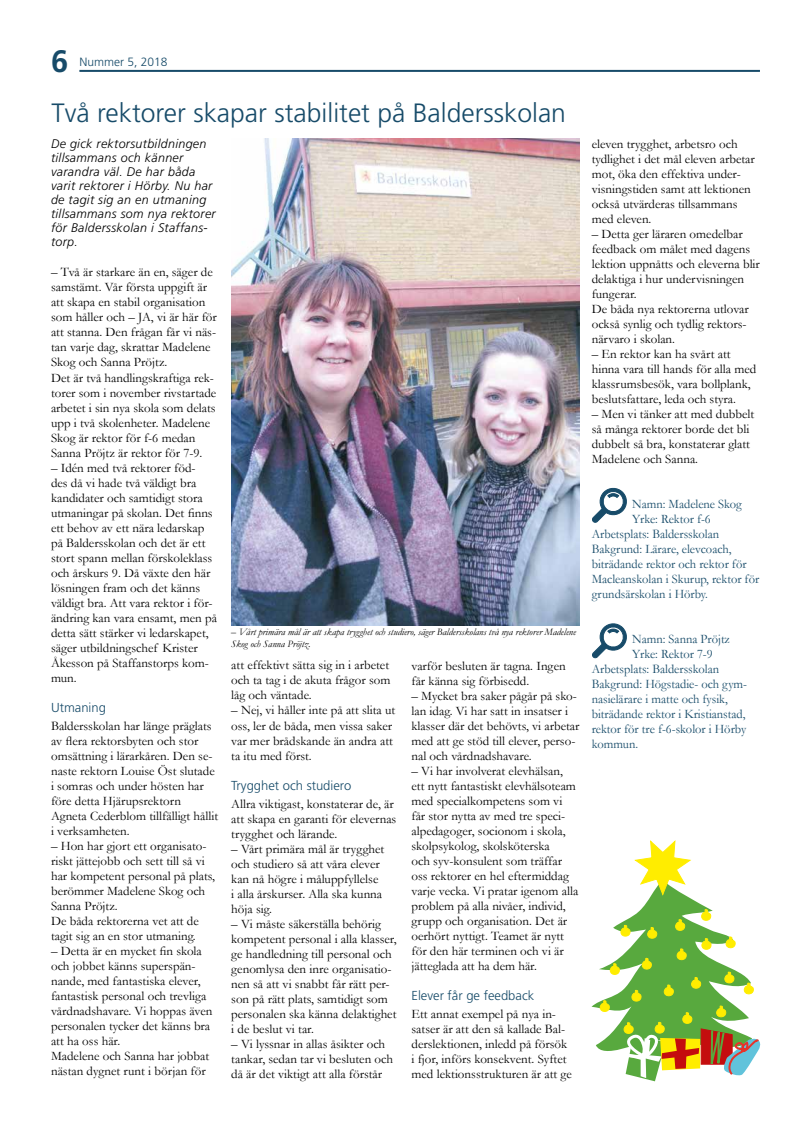
<style>
.page{position:relative;width:794px;height:1126px;background:#fff}
.page>*{position:absolute;margin:0;border:0;box-sizing:border-box;transform-origin:0 0}
.t1{font:700 31px "Frutiger";color:#174b69}
.t2{font:300 26.5px "Frutiger";color:#174b69}
.t3{font:13px/15px "Garamond";color:#000}
.t4{font:13px "Garamond";color:#174b69;scale:.96 1}
.t5{font:300 13px "Frutiger";color:#174b69}
.t6{font:italic 300 12.5px/14px "Frutiger";letter-spacing:.025em;color:#000}
.t7{font:300 12px "Frutiger";color:#174b69}
.t8{font:italic 10px/12px "Garamond";color:#000}
</style>
<div class="page">
<hr style="left:79px;top:70px;width:681px;height:2px;background:#174b69">
<img style="left:231px;top:139px;width:349px;height:486px">
<svg style="left:591px;top:840px;width:170px;height:242px"></svg>
<svg style="left:592px;top:487px;width:35px;height:36px"></svg>
<svg style="left:592px;top:623px;width:35px;height:36px"></svg>
<h1 class="t1" style="left:51px;top:43px;width:19px">6</h1>
<p class="t7" style="left:79px;top:55px;width:90px">Nummer 5, 2018</p>
<h2 class="t2" style="left:52px;top:98px;width:516px">Två rektorer skapar stabilitet på Baldersskolan</h2>
<p class="t6" style="left:51px;top:137px;width:166px">De gick rektorsutbildningen tillsammans och känner varandra väl. De har båda varit rektorer i Hörby. Nu har de tagit sig an en utmaning tillsammans som nya rektorer för Baldersskolan i Staffans&shy;torp.</p>
<p class="t3" style="left:51px;top:264px;width:167px">– Två är starkare än en, säger de samstämt. Vår första uppgift är att skapa en stabil organisation som håller och – JA, vi är här för att stanna. Den frågan får vi näs&shy;tan varje dag, skrattar Madelene<br>Skog och Sanna Pröjtz.<br>Det är två handlingskraftiga rek&shy;torer som i november rivstartade arbetet i sin nya skola som delats upp i två skolenheter. Madelene<br>Skog är rektor för f-6 medan<br>Sanna Pröjtz är rektor för 7-9.</p>
<p class="t3" style="left:51px;top:459px;width:167px">– Idén med två rektorer föd-<br>des då vi hade två väldigt bra kandidater och samtidigt stora utmaningar på skolan. Det finns ett behov av ett nära ledarskap på Baldersskolan och det är ett stort spann mellan förskoleklass och årskurs 9. Då växte den här lösningen fram och det känns väldigt bra. Att vara rektor i för&shy;ändring kan vara ensamt, men på detta sätt stärker vi ledarskapet, säger utbildningschef Krister<br>Åkesson på Staffanstorps kom&shy;mun.</p>
<p class="t5" style="left:51px;top:700px;width:56px">Utmaning</p>
<p class="t3" style="left:51px;top:718px;width:169px">Baldersskolan har länge präglats av flera rektorsbyten och stor omsättning i lärarkåren. Den se&shy;naste rektorn Louise Öst slutade i somras och under hösten har före detta Hjärupsrektorn<br>Agneta Cederblom tillfälligt hållit i verksamheten.</p>
<p class="t3" style="left:51px;top:838px;width:165px">– Hon har gjort ett organisato&shy;riskt jättejobb och sett till så vi har kompetent personal på plats, berömmer Madelene Skog och<br>Sanna Pröjtz.<br>De båda rektorerna vet att de tagit sig an en stor utmaning.</p>
<p class="t3" style="left:51px;top:943px;width:163px">– Detta är en mycket fin skola och jobbet känns superspän&shy;nande, med fantastiska elever, fantastisk personal och trevliga vårdnadshavare. Vi hoppas även personalen tycker det känns bra att ha oss här.<br>Madelene och Sanna har jobbat nästan dygnet runt i början för</p>
<p class="t8" style="left:231px;top:626px;width:346px">– Vårt primära mål är att skapa trygghet och studiero, säger Baldersskolans två nya rektorer Madelene<br>Skog och Sanna Pröjtz.</p>
<p class="t3" style="left:231px;top:657px;width:161px;text-align:justify">att effektivt sätta sig in i arbetet och ta tag i de akuta frågor som låg och väntade.</p>
<p class="t3" style="left:231px;top:702px;width:165px">– Nej, vi håller inte på att slita ut oss, ler de båda, men vissa saker var mer brådskande än andra att ta itu med först.</p>
<p class="t5" style="left:231px;top:778px;width:121px">Trygghet och studiero</p>
<p class="t3" style="left:231px;top:796px;width:167px">Allra viktigast, konstaterar de, är att skapa en garanti för elevernas trygghet och lärande.</p>
<p class="t3" style="left:231px;top:841px;width:155px">– Vårt primära mål är trygghet och studiero så att våra elever kan nå högre i måluppfyllelse i alla årskurser. Alla ska kunna höja sig.</p>
<p class="t3" style="left:231px;top:916px;width:167px">– Vi måste säkerställa behörig kompetent personal i alla klasser, ge handledning till personal och genomlysa den inre organisatio&shy;nen så att vi snabbt får rätt per&shy;son på rätt plats, samtidigt som personalen ska känna delaktighet i de beslut vi tar.</p>
<p class="t3" style="left:231px;top:1036px;width:163px">– Vi lyssnar in allas åsikter och tankar, sedan tar vi besluten och då är det viktigt att alla förstår</p>
<p class="t3" style="left:411px;top:657px;width:156px">varför besluten är tagna. Ingen får känna sig förbisedd.</p>
<p class="t3" style="left:411px;top:687px;width:170px">– Mycket bra saker pågår på sko&shy;lan idag. Vi har satt in insatser i klasser där det behövts, vi arbetar med att ge stöd till elever, perso&shy;nal och vårdnadshavare.</p>
<p class="t3" style="left:411px;top:762px;width:168px">– Vi har involverat elevhälsan, ett nytt fantastiskt elevhälsoteam med specialkompetens som vi får stor nytta av med tre speci&shy;alpedagoger, socionom i skola, skolpsykolog, skolsköterska<br>och syv-konsulent som träffar oss rektorer en hel eftermiddag varje vecka. Vi pratar igenom alla problem på alla nivåer, individ, grupp och organisation. Det är oerhört nyttigt. Teamet är nytt för den här terminen och vi är jätteglada att ha dem här.</p>
<p class="t5" style="left:411px;top:988px;width:124px">Elever får ge feedback</p>
<p class="t3" style="left:411px;top:1006px;width:162px">Ett annat exempel på nya in&shy;satser är att den så kallade Bal&shy;derslektionen, inledd på försök i fjor, införs konsekvent. Syftet med lektionsstrukturen är att ge</p>
<p class="t3" style="left:592px;top:136px;width:165px">eleven trygghet, arbetsro och tydlighet i det mål eleven arbetar mot, öka den effektiva under&shy;visningstiden samt att lektionen också utvärderas tillsammans med eleven.</p>
<p class="t3" style="left:592px;top:226px;width:170px">– Detta ger läraren omedelbar feedback om målet med dagens lektion uppnåtts och eleverna blir delaktiga i hur undervisningen fungerar.<br>De båda nya rektorerna utlovar också synlig och tydlig rektors&shy;närvaro i skolan.</p>
<p class="t3" style="left:592px;top:346px;width:166px">– En rektor kan ha svårt att hinna vara till hands för alla med klassrumsbesök, vara bollplank, beslutsfattare, leda och styra.</p>
<p class="t3" style="left:592px;top:406px;width:164px">– Men vi tänker att med dubbelt så många rektorer borde det bli dubbelt så bra, konstaterar glatt<br>Madelene och Sanna.</p>
<p class="t4" style="left:632px;top:495px;width:116px">Namn: Madelene Skog</p>
<p class="t4" style="left:632px;top:510px;width:83px">Yrke: Rektor f-6</p>
<p class="t4" style="left:592px;top:525px;width:134px">Arbetsplats: Baldersskolan</p>
<p class="t4" style="left:592px;top:540px;width:147px">Bakgrund: Lärare, elevcoach,</p>
<p class="t4" style="left:592px;top:555px;width:163px">biträdande rektor och rektor för</p>
<p class="t4" style="left:592px;top:570px;width:176px">Macleanskolan i Skurup, rektor för</p>
<p class="t4" style="left:592px;top:585px;width:122px">grundsärskolan i Hörby.</p>
<p class="t4" style="left:632px;top:630px;width:103px">Namn: Sanna Pröjtz</p>
<p class="t4" style="left:632px;top:645px;width:85px">Yrke: Rektor 7-9</p>
<p class="t4" style="left:592px;top:660px;width:134px">Arbetsplats: Baldersskolan</p>
<p class="t4" style="left:592px;top:675px;width:163px">Bakgrund: Högstadie- och gym-</p>
<p class="t4" style="left:592px;top:690px;width:143px">nasielärare i matte och fysik,</p>
<p class="t4" style="left:592px;top:705px;width:162px">biträdande rektor i Kristianstad,</p>
<p class="t4" style="left:592px;top:720px;width:162px">rektor för tre f-6-skolor i Hörby</p>
<p class="t4" style="left:592px;top:735px;width:50px">kommun.</p>
</div>
